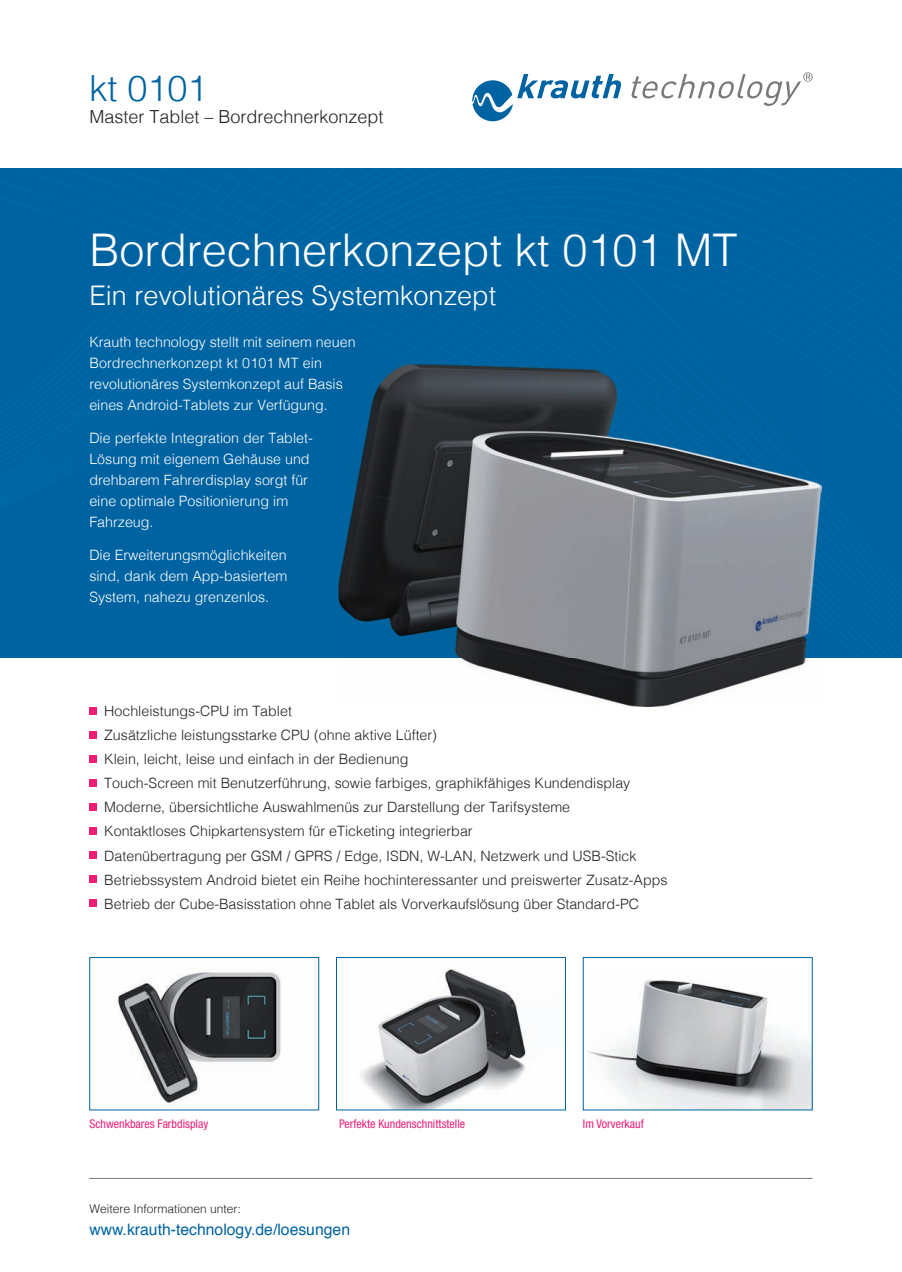
<style>
.page{position:relative;width:902px;height:1272px;background:#fff}
.page>*{position:absolute;margin:0;border:0;box-sizing:border-box;transform-origin:0 0}
.t1{font:300 45px "Helvetica";color:#fff}
.t2{font:300 36px "Helvetica";color:#0063a1}
.t3{font:300 27px "Helvetica";color:#fff}
.t4{font:300 18px "Helvetica";color:#231f20}
.t5{font:15.75px "Helvetica";color:#0063a1}
.t6{font:300 14.25px/24px "Helvetica";color:#231f20}
.t7{font:300 14.25px/21px "Helvetica";color:#fff}
.t8{font:condensed 12px "Helvetica Neue";color:#ee1e76}
.t9{font:300 12px "Helvetica";color:#231f20}
</style>
<div class="page">
<div style="left:0;top:168px;width:901px;height:489px;background:#0063a1"></div>
<hr style="left:89px;top:1177px;width:723px;height:1px;background:#76787b">
<div style="left:89px;top:707px;width:8px;height:8px;background:#ee1e76"></div>
<div style="left:89px;top:731px;width:8px;height:8px;background:#ee1e76"></div>
<div style="left:89px;top:755px;width:8px;height:8px;background:#ee1e76"></div>
<div style="left:89px;top:779px;width:8px;height:8px;background:#ee1e76"></div>
<div style="left:89px;top:803px;width:8px;height:8px;background:#ee1e76"></div>
<div style="left:89px;top:827px;width:8px;height:8px;background:#ee1e76"></div>
<div style="left:89px;top:851px;width:8px;height:8px;background:#ee1e76"></div>
<div style="left:89px;top:875px;width:8px;height:8px;background:#ee1e76"></div>
<div style="left:89px;top:899px;width:8px;height:8px;background:#ee1e76"></div>
<svg style="left:472px;top:74px;width:149px;height:47px"></svg>
<svg style="left:631px;top:72px;width:181px;height:34px"></svg>
<img style="left:114px;top:972px;width:167px;height:133px">
<div style="left:89px;top:957px;width:230px;height:153px;border:1px solid #0063a1"></div>
<img style="left:361px;top:968px;width:166px;height:140px">
<div style="left:336px;top:957px;width:230px;height:153px;border:1px solid #0063a1"></div>
<img style="left:338px;top:364px;width:483px;height:342px">
<img style="left:338px;top:378px;width:5px;height:14px">
<img style="left:587px;top:980px;width:223px;height:128px">
<div style="left:583px;top:957px;width:229px;height:153px;border:1px solid #0063a1"></div>
<h2 class="t2" style="left:89px;top:57px;width:120px">kt 0101</h2>
<p class="t4" style="left:89px;top:101px;width:296px">Master Tablet – Bordrechnerkonzept</p>
<h1 class="t1" style="left:89px;top:211px;width:649px">Bordrechnerkonzept kt 0101 MT</h1>
<h3 class="t3" style="left:89px;top:272px;width:408px">Ein revolutionäres Systemkonzept</h3>
<p class="t7" style="left:89px;top:330px;width:268px">Krauth technology stellt mit seinem neuen Bordrechnerkonzept kt 0101 MT ein revolutionäres Systemkonzept auf Basis eines Android-Tablets zur Verfügung.</p>
<p class="t7" style="left:89px;top:426px;width:225px">Die perfekte Integration der Tablet-<br>Lösung mit eigenem Gehäuse und drehbarem Fahrerdisplay sorgt für eine optimale Positionierung im<br>Fahrzeug.</p>
<p class="t7" style="left:89px;top:543px;width:199px;text-align:justify">Die Erweiterungsmöglichkeiten sind, dank dem App-basiertem System, nahezu grenzenlos.</p>
<p class="t6" style="left:104px;top:698px;width:565px">Hochleistungs-CPU im Tablet<br>Zusätzliche leistungsstarke CPU (ohne aktive Lüfter)<br>Klein, leicht, leise und einfach in der Bedienung<br>Touch-Screen mit Benutzerführung, sowie farbiges, graphikfähiges Kundendisplay Moderne, übersichtliche Auswahlmenüs zur Darstellung der Tarifsysteme<br>Kontaktloses Chipkartensystem für eTicketing integrierbar<br>Datenübertragung per GSM / GPRS / Edge, ISDN, W-LAN, Netzwerk und USB-Stick Betriebssystem Android bietet ein Reihe hochinteressanter und preiswerter Zusatz-Apps Betrieb der Cube-Basisstation ohne Tablet als Vorverkaufslösung über Standard-PC</p>
<p class="t8" style="left:89px;top:1117px;width:120px">Schwenkbares Farbdisplay</p>
<p class="t8" style="left:339px;top:1117px;width:128px">Perfekte Kundenschnittstelle</p>
<p class="t9" style="left:89px;top:1197px;width:153px">Weitere Informationen unter:</p>
<p class="t5" style="left:89px;top:1217px;width:262px">www.krauth-technology.de/loesungen</p>
<p class="t8" style="left:583px;top:1117px;width:63px">Im Vorverkauf</p>
</div>
